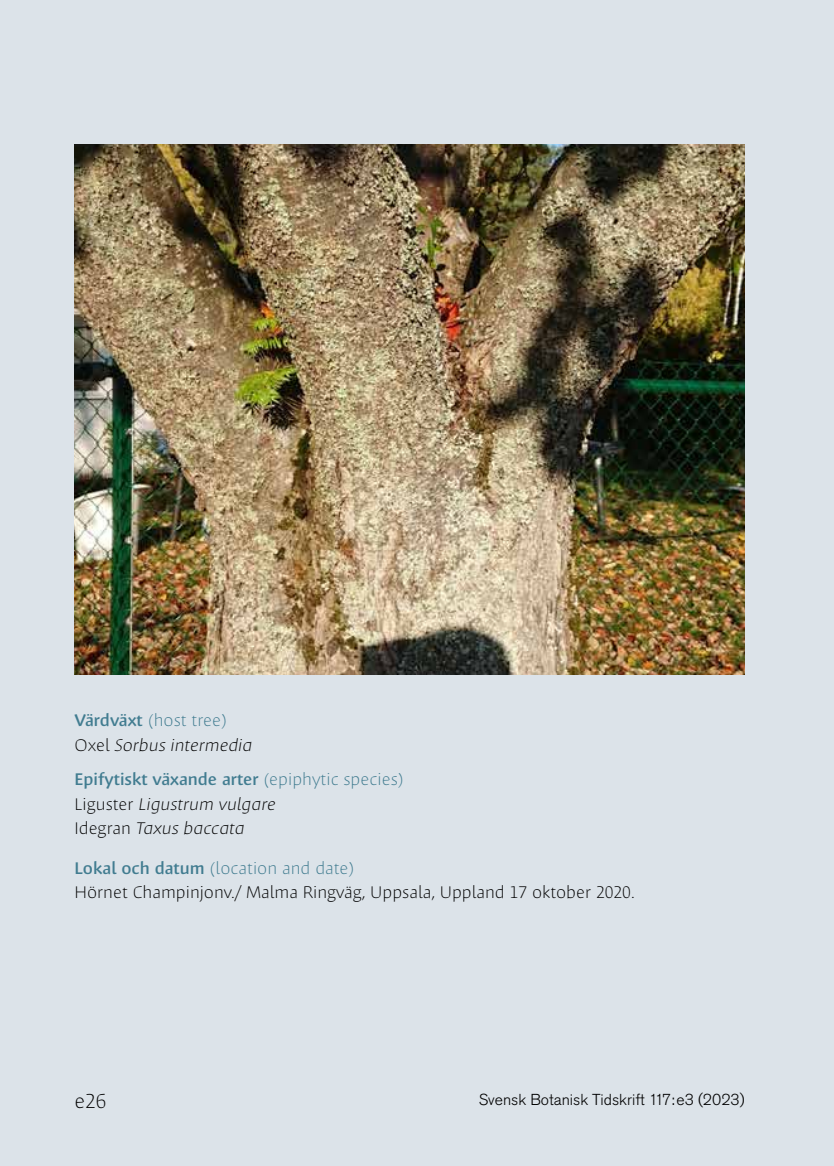
<style>
.page{position:relative;width:834px;height:1166px;background:#fff}
.page>*{position:absolute;margin:0;border:0;box-sizing:border-box;transform-origin:0 0}
.t1{font:300 21px "Massif Pro";color:#000}
.t2{font:italic 300 17.5px/24.5px "Massif Pro";color:#000}
.t3{font:300 17.5px/24.5px "Massif Pro";color:#000}
.t4{font:300 15.75px "Akzidenz Grotesk Std";color:#000}
.s1{font-weight:600;font-style:normal;color:#417c90}
.s2{font-style:normal;color:#417c90}
.s3{font-style:normal}
.s4{font-weight:600;color:#417c90}
.s5{color:#417c90}
</style>
<div class="page">
<div style="left:0;top:0;width:833px;height:1166px;background:#dce3e9"></div>
<img style="left:74px;top:145px;width:670px;height:530px">
<p class="t2" style="left:74px;top:707px;width:179px"><span class="s1">Värdväxt</span> <span class="s2">(host tree)<br></span><span class="s3">Oxel</span> Sorbus intermedia</p>
<p class="t2" style="left:74px;top:766px;width:331px"><span class="s1">Epifytiskt växande arter</span> <span class="s2">(epiphytic species)<br></span><span class="s3">Liguster</span> Ligustrum vulgare<br><span class="s3">Idegran</span> Taxus baccata</p>
<p class="t3" style="left:74px;top:855px;width:561px"><span class="s4">Lokal och datum</span> <span class="s5">(location and date)<br></span>Hörnet Champinjonv./ Malma Ringväg, Uppsala, Uppland 17 oktober 2020.</p>
<p class="t1" style="left:74px;top:1087px;width:33px">e26</p>
<p class="t4" style="left:478px;top:1090px;width:267px">Svensk Botanisk Tidskrift 117:e3 (2023)</p>
</div>
